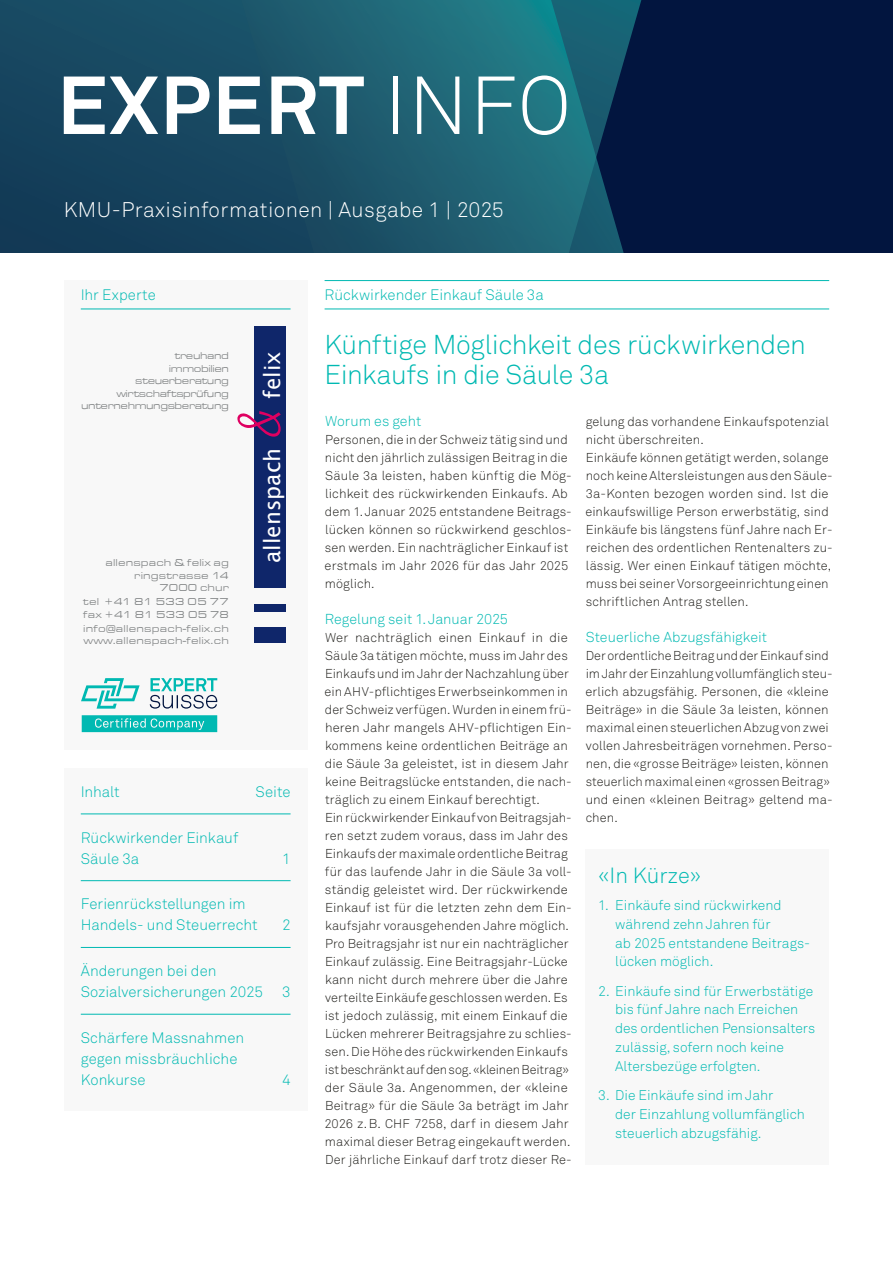
<style>
.page{position:relative;width:893px;height:1263px;background:#fff}
.page>*{position:absolute;margin:0;border:0;box-sizing:border-box;transform-origin:0 0}
.t1{font:700 81px "Akkurat Pro";letter-spacing:.02em;color:#fff}
.t2{font:italic 57.75px "Letter Gothic Std";color:#df0061}
.t3{font:27px/30px "Akkurat Light Pro";letter-spacing:-.015em;color:#00b9b2}
.t4{font:22.35px "Lucida Sans";color:#fff}
.t5{font:21.75px "Akkurat Light Pro";color:#00b9b2}
.t6{font:21px "Akkurat Light Pro";letter-spacing:.02em;color:#fff}
.t7{font:15px/21px "Akkurat Light Pro";color:#00b9b2}
.t8{font:14.25px "Akkurat Light Pro";color:#00b9b2}
.t9{font:13.8px/18.8px "Akkurat Light Pro";color:#00b9b2}
.t10{font:12.75px/18px "Akkurat Light Pro";letter-spacing:.005em;color:#21201c}
.t11{font:10.35px/12.5px "Eurostile T Regu Exte";letter-spacing:.02em;color:#818485}
.t12{font:10.2px/12.5px "Eurostile T Regu Exte";letter-spacing:-.04em;color:#818485;text-align:right}
.s1{font-family:"Akkurat Light Pro";font-weight:400}
.s2{font-size:12.45px}
</style>
<div class="page">
<hr style="left:325px;top:280px;width:504px;height:1px;background:#00b9b2">
<hr style="left:325px;top:309px;width:504px;height:1px;background:#00b9b2">
<div style="left:585px;top:849px;width:244px;height:315px;background:#f8f8f8"></div>
<div style="left:64px;top:768px;width:244px;height:342px;background:#f8f8f8"></div>
<hr style="left:81px;top:813px;width:210px;height:1px;background:#00b9b2">
<hr style="left:81px;top:880px;width:210px;height:1px;background:#00b9b2">
<hr style="left:81px;top:947px;width:210px;height:1px;background:#00b9b2">
<hr style="left:81px;top:1014px;width:210px;height:1px;background:#00b9b2">
<svg style="left:0;top:0;width:225px;height:253px;background:#16445e"></svg>
<svg style="left:225px;top:0;width:668px;height:253px;background:#11405c"></svg>
<div style="left:64px;top:280px;width:244px;height:470px;background:#f8f8f8"></div>
<hr style="left:81px;top:309px;width:210px;height:1px;background:#00b9b2">
<svg style="left:150px;top:678px;width:67px;height:31px"></svg>
<svg style="left:82px;top:715px;width:135px;height:17px;background:#20c1bb"></svg>
<div style="left:255px;top:326px;width:31px;height:262px;background:#0f266a"></div>
<div style="left:255px;top:604px;width:31px;height:7px;background:#0f266a"></div>
<div style="left:255px;top:627px;width:31px;height:16px;background:#0f266a"></div>
<svg style="left:81px;top:678px;width:59px;height:31px"></svg>
<h1 class="t1" style="left:57px;top:55px;width:515px">EXPERT <span class="s1">INFO</span></h1>
<h3 class="t6" style="left:64px;top:197px;width:442px">KMU-Praxisinformationen | Ausgabe 1 | 2025</h3>
<p class="t7" style="left:81px;top:285px;width:76px">Ihr Experte</p>
<p class="t12" style="left:81px;top:350px;width:149px">treuhand<br>immobilien steuerberatung wirtschaftsprüfung unternehmungsberatung</p>
<p class="t11" style="left:106px;top:557px;width:125px;text-align:right">allenspach &amp; felix ag ringstrasse 14<br>7000 chur</p>
<p class="t11" style="left:83px;top:596px;width:147px">tel +41 81 533 05 77 fax +41 81 533 05 78</p>
<p class="t11" style="left:83px;top:622px;width:147px">info@allenspach-felix.ch www.allenspach-felix.ch</p>
<h3 class="t4" style="left:260px;top:399px;width:49px;rotate:-90deg">felix</h3>
<h2 class="t2" style="left:226px;top:443px;width:36px;rotate:-90deg">&amp;</h2>
<h3 class="t4" style="left:260px;top:563px;width:116px;rotate:-90deg">allenspach</h3>
<p class="t7" style="left:81px;top:781px;width:41px">Inhalt</p>
<p class="t7" style="left:256px;top:781px;width:36px">Seite</p>
<p class="t7" style="left:81px;top:827px;width:159px">Rückwirkender Einkauf<br>Säule 3a</p>
<p class="t7" style="left:282px;top:848px;width:10px">1</p>
<p class="t7" style="left:81px;top:894px;width:179px">Ferienrückstellungen im<br>Handels- und Steuerrecht</p>
<p class="t7" style="left:81px;top:961px;width:184px">Änderungen bei den<br>Sozialversicherungen 2025</p>
<p class="t7" style="left:81px;top:1027px;width:165px">Schärfere Massnahmen gegen missbräuchliche<br>Konkurse</p>
<p class="t7" style="left:282px;top:915px;width:10px">2</p>
<p class="t7" style="left:282px;top:982px;width:10px">3</p>
<p class="t7" style="left:282px;top:1069px;width:10px">4</p>
<p class="t7" style="left:325px;top:285px;width:221px">Rückwirkender Einkauf Säule 3a</p>
<h3 class="t3" style="left:325px;top:330px;width:483px">Künftige Möglichkeit des rückwirkenden<br>Einkaufs in die Säule 3a</h3>
<p class="t8" style="left:325px;top:413px;width:98px">Worum es geht</p>
<p class="t10" style="left:325px;top:431px;width:249px">Personen, die in der Schweiz tätig sind und nicht den jährlich zulässigen Beitrag in die Säule <span class="s2">3</span>a leisten, haben künftig die Mög&shy;lichkeit des rückwirkenden Einkaufs. Ab dem <span class="s2">1</span>.Januar <span class="s2">2025</span> entstandene Beitrags&shy;lücken können so rückwirkend geschlos&shy;sen werden. Ein nachträglicher Einkauf ist erstmals im Jahr <span class="s2">2026</span> für das Jahr <span class="s2">2025 </span>möglich.</p>
<p class="t8" style="left:325px;top:611px;width:185px">Regelung seit 1.Januar 2025</p>
<p class="t10" style="left:324px;top:629px;width:249px">Wer nachträglich einen Einkauf in die Säule <span class="s2">3</span>a tätigen möchte, muss im Jahr des Einkaufs und im Jahr der Nachzahlung über ein <span class="s2">AHV</span>-pflichtiges Erwerbseinkommen in der Schweiz verfügen. Wurden in einem frü&shy;heren Jahr mangels <span class="s2">AHV</span>-pflichtigen Ein&shy;kommens keine ordentlichen Beiträge an die Säule <span class="s2">3</span>a geleistet, ist in diesem Jahr keine Beitragslücke entstanden, die nach&shy;träglich zu einem Einkauf berechtigt.<br>Ein rückwirkender Einkauf von Beitragsjah&shy;ren setzt zudem voraus, dass im Jahr des Einkaufs der maximale ordentliche Beitrag für das laufende Jahr in die Säule <span class="s2">3</span>a voll&shy;ständig geleistet wird. Der rückwirkende Einkauf ist für die letzten zehn dem Ein&shy;kaufsjahr vorausgehenden Jahre möglich.<br>Pro Beitragsjahr ist nur ein nachträglicher Einkauf zulässig. Eine Beitragsjahr-Lücke kann nicht durch mehrere über die Jahre verteilte Einkäufe geschlossen werden. Es ist jedoch zulässig, mit einem Einkauf die Lücken mehrerer Beitragsjahre zu schlies&shy;sen. Die Höhe des rückwirkenden Einkaufs ist beschränkt auf den sog. «kleinen Beitrag» der Säule <span class="s2">3</span>a. Angenommen, der «kleine Beitrag» für die Säule <span class="s2">3</span>a beträgt im Jahr <span class="s2">2026</span> z.B. <span class="s2">CHF 7258</span>, darf in diesem Jahr maximal dieser Betrag eingekauft werden.<br>Der jährliche Einkauf darf trotz dieser Re-</p>
<p class="t10" style="left:585px;top:413px;width:249px">gelung das vorhandene Einkaufspotenzial nicht überschreiten.<br>Einkäufe können getätigt werden, solange noch keine Altersleistungen aus den Säule-<span class="s2">3</span>a-Konten bezogen worden sind. Ist die einkaufswillige Person erwerbstätig, sind Einkäufe bis längstens fünf Jahre nach Er&shy;reichen des ordentlichen Rentenalters zu&shy;lässig. Wer einen Einkauf tätigen möchte, muss bei seiner Vorsorgeeinrichtung einen schriftlichen Antrag stellen.</p>
<p class="t8" style="left:586px;top:629px;width:183px">Steuerliche Abzugsfähigkeit</p>
<p class="t10" style="left:585px;top:647px;width:249px">Der ordentliche Beitrag und der Einkauf sind im Jahr der Einzahlung vollumfänglich steu&shy;erlich abzugsfähig. Personen, die «kleine Beiträge» in die Säule <span class="s2">3</span>a leisten, können maximal einen steuerlichen Abzug von zwei vollen Jahresbeiträgen vornehmen. Perso&shy;nen, die «grosse Beiträge» leisten, können steuerlich maximal einen «grossen Beitrag» und einen «kleinen Beitrag» geltend ma&shy;chen.</p>
<h3 class="t5" style="left:598px;top:862px;width:105px">«In Kürze»</h3>
<p class="t9" style="left:615px;top:896px;width:197px;text-indent:-17px">1. Einkäufe sind rückwirkend während zehn Jahren für<br>ab 2025 entstandene Beitrags&shy;lücken möglich.</p>
<p class="t9" style="left:615px;top:982px;width:201px;text-indent:-17px">2. Einkäufe sind für Erwerbstätige bis fünf Jahre nach Erreichen des ordentlichen Pensionsalters zulässig, sofern noch keine<br>Altersbezüge erfolgten.</p>
<p class="t9" style="left:615px;top:1086px;width:191px;text-indent:-17px">3. Die Einkäufe sind im Jahr<br>der Einzahlung vollumfänglich steuerlich abzugsfähig.</p>
</div>
